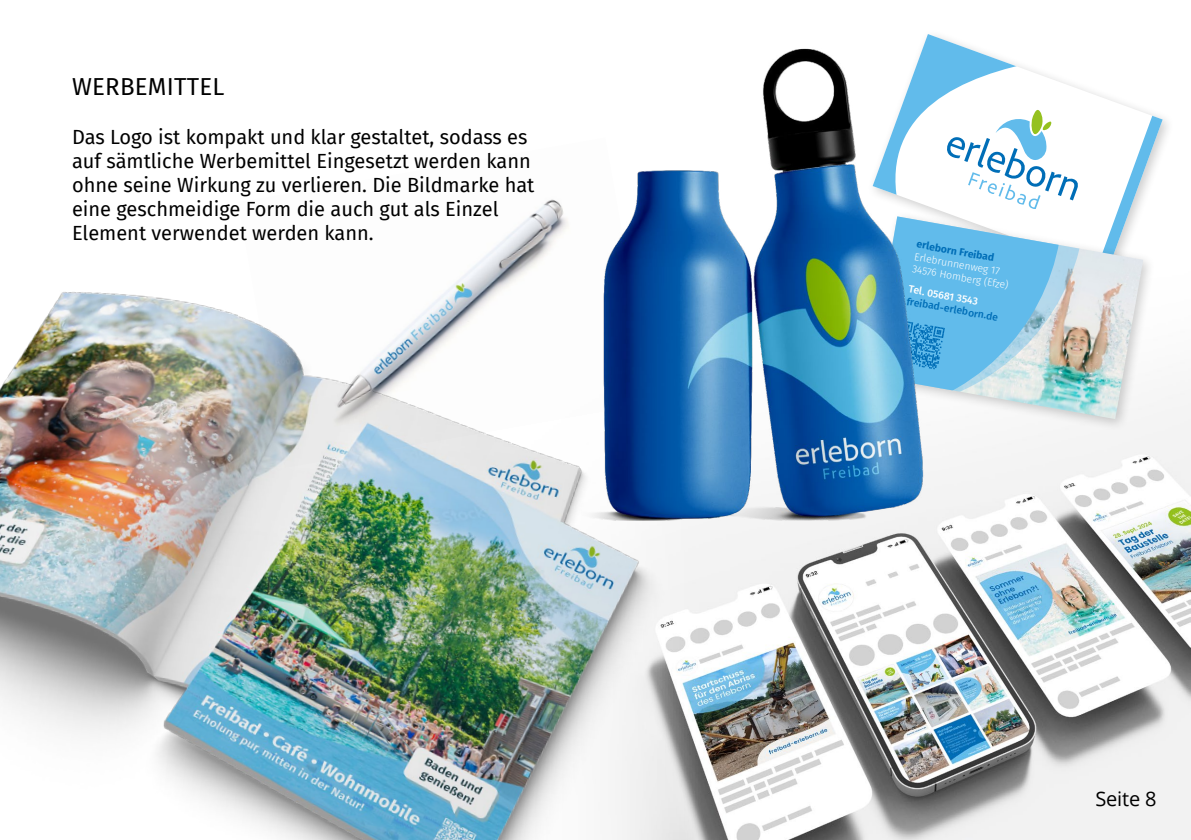
<style>
.page{position:relative;width:1191px;height:840px;background:#fff}
.page>*{position:absolute;margin:0;border:0;box-sizing:border-box;transform-origin:0 0}
.t1{font:24px "Fira Sans";letter-spacing:.01em;color:#000}
.t2{font:20px/24px "Fira Sans";color:#000}
.t3{font:20px "Open Sans";letter-spacing:-.01em;color:#000}
.t4{font:300 10.4px/12.4px "Fira Sans";color:#fff}
.t5{font:500 10.4px "Fira Sans";color:#006eb7}
.t6{font:700 10.4px "Fira Sans";color:#006eb7}
.t7{font:500 10.4px "Fira Sans";color:#fff}
</style>
<div class="page">
<img style="left:843px;top:393px;width:348px;height:446px">
<img style="left:0;top:292px;width:843px;height:547px">
<svg style="left:1026px;top:68px;width:131px;height:141px"></svg>
<svg style="left:1097px;top:116px;width:65px;height:94px"></svg>
<div style="left:863px;top:210px;width:292px;height:221px;background:#000;opacity:.2"></div>
<img style="left:1090px;top:229px;width:53px;height:190px">
<img style="left:1067px;top:216px;width:23px;height:203px">
<img style="left:1026px;top:216px;width:41px;height:203px">
<img style="left:238px;top:280px;width:221px;height:187px">
<img style="left:459px;top:34px;width:567px;height:585px">
<p class="t1" style="left:72px;top:68px;width:154px">WERBEMITTEL</p>
<p class="t2" style="left:72px;top:124px;width:464px">Das Logo ist kompakt und klar gestaltet, sodass es auf sämtliche Werbemittel Eingesetzt werden kann ohne seine Wirkung zu verlieren. Die Bildmarke hat eine geschmeidige Form die auch gut als Einzel Element verwendet werden kann.</p>
<p class="t6" style="left:918px;top:235px;width:80px;rotate:10deg">erleborn Freibad</p>
<p class="t4" style="left:915px;top:250px;width:99px;rotate:10deg">Erlebrunnenweg 17<br>34576 Homberg (Efze)</p>
<p class="t7" style="left:910px;top:280px;width:72px;rotate:10deg">Tel. 05681 3543</p>
<p class="t5" style="left:908px;top:293px;width:94px;rotate:10deg">freibad-erleborn.de</p>
<p class="t3" style="left:1095px;top:784px;width:62px">Seite 8</p>
</div>
